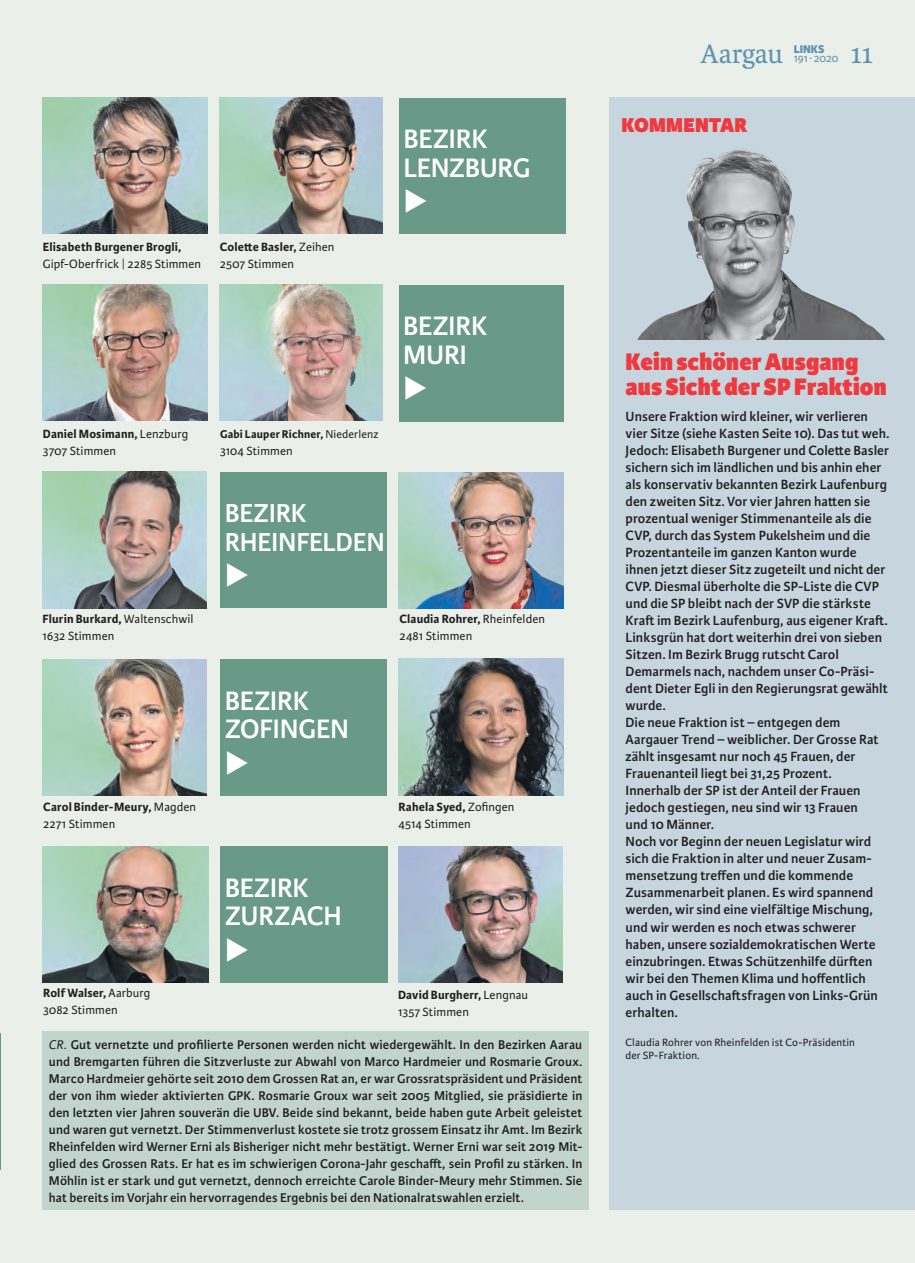
<style>
.page{position:relative;width:915px;height:1263px;background:#fff}
.page>*{position:absolute;margin:0;border:0;box-sizing:border-box;transform-origin:0 0}
.t1{font:600 28.5px/28.5px "Karmina Sans";letter-spacing:-.005em;color:#fff}
.t2{font:28.5px "Karmina";letter-spacing:-.005em;color:#5e93b0}
.t3{font:600 27.75px/28.5px "Karmina Sans";letter-spacing:-.005em;color:#fff}
.t4{font:800 25.5px/25.5px "Karmina Sans";letter-spacing:.005em;color:#ee3a3e}
.t5{font:800 21.3px "Karmina Sans";letter-spacing:.005em;color:#ee3a3e}
.t6{font:600 14.25px/17px "Karmina Sans";letter-spacing:.005em;color:#231f20}
.t7{font:600 13.5px/17px "Karmina Sans";letter-spacing:.005em;color:#231f20;text-align:justify}
.t8{font:12.75px/17px "Karmina Sans";letter-spacing:.005em;color:#231f20}
.t9{font:700 12.75px/17px "Karmina Sans";letter-spacing:.015em;color:#231f20}
.t10{font:700 12px "Karmina Sans";letter-spacing:.015em;color:#231f20}
.t11{font:12px "Karmina Sans";color:#5e93b0}
.t12{font:800 12px "Karmina Sans";color:#5e93b0}
.t13{font:11.25px/12.8px "Karmina Sans";letter-spacing:.01em;color:#231f20}
.s1{font-weight:700}
.s2{font-weight:300}
.s3{font-weight:400}
.s4{font-weight:400;font-style:italic}
</style>
<div class="page">
<div style="left:0;top:0;width:914px;height:1263px;background:#eaf0e9"></div>
<div style="left:609px;top:98px;width:305px;height:1112px;background:#c6d5de"></div>
<img style="left:637px;top:148px;width:249px;height:192px">
<div style="left:43px;top:1031px;width:545px;height:179px;background:#c1d5ce"></div>
<hr style="left:0;top:1033px;width:1px;height:137px;background:#689989">
<div style="left:399px;top:98px;width:167px;height:136px;background:#689989"></div>
<div style="left:399px;top:285px;width:164px;height:136px;background:#689989"></div>
<div style="left:220px;top:472px;width:167px;height:136px;background:#689989"></div>
<div style="left:220px;top:659px;width:167px;height:136px;background:#689989"></div>
<div style="left:220px;top:846px;width:168px;height:137px;background:#689989"></div>
<img style="left:220px;top:98px;width:162px;height:136px">
<img style="left:43px;top:98px;width:164px;height:136px">
<img style="left:220px;top:285px;width:162px;height:136px">
<img style="left:43px;top:285px;width:164px;height:136px">
<img style="left:43px;top:472px;width:164px;height:136px">
<img style="left:43px;top:659px;width:164px;height:136px">
<img style="left:398px;top:472px;width:165px;height:136px">
<img style="left:398px;top:659px;width:165px;height:136px">
<img style="left:43px;top:846px;width:165px;height:136px">
<img style="left:398px;top:847px;width:164px;height:136px">
<p class="t8" style="left:43px;top:239px;width:160px"><span class="s1">Elisabeth Burgener Brogli,<br></span>Gipf-Oberfrick <span class="s2">|</span> 2285 Stimmen</p>
<p class="t8" style="left:220px;top:239px;width:116px"><span class="s1">Colette Basler,</span> Zeihen<br>2507 Stimmen</p>
<h1 class="t1" style="left:403px;top:125px;width:129px">BEZIRK<br>LENZBURG</h1>
<h1 class="t1" style="left:403px;top:312px;width:85px">BEZIRK<br>MURI</h1>
<p class="t8" style="left:43px;top:426px;width:147px"><span class="s1">Daniel Mosimann,</span> Lenzburg<br>3707 Stimmen</p>
<p class="t10" style="left:220px;top:427px;width:160px">Gabi Lauper Richner, <span class="s3">Niederlenz</span></p>
<p class="t8" style="left:220px;top:443px;width:74px">3104 Stimmen</p>
<h2 class="t3" style="left:225px;top:499px;width:161px">BEZIRK<br>RHEINFELDEN</h2>
<p class="t8" style="left:43px;top:611px;width:152px"><span class="s1">Flurin Burkard,</span> Waltenschwil<br>1632 Stimmen</p>
<p class="t8" style="left:399px;top:611px;width:147px"><span class="s1">Claudia Rohrer,</span> Rheinfelden<br>2481 Stimmen</p>
<h1 class="t1" style="left:225px;top:686px;width:126px">BEZIRK<br>ZOFINGEN</h1>
<p class="t9" style="left:43px;top:798px;width:154px">Carol Binder-Meury, <span class="s3">Magden<br>2271 Stimmen</span></p>
<p class="t8" style="left:398px;top:798px;width:117px"><span class="s1">Rahela Syed,</span> Zofingen<br>4514 Stimmen</p>
<h1 class="t1" style="left:224px;top:874px;width:119px">BEZIRK<br>ZURZACH</h1>
<p class="t8" style="left:43px;top:984px;width:109px"><span class="s1">Rolf Walser,</span> Aarburg<br>3082 Stimmen</p>
<p class="t8" style="left:398px;top:986px;width:131px"><span class="s1">David Burgherr,</span> Lengnau<br>1357 Stimmen</p>
<p class="t7" style="left:49px;top:1037px;width:534px"><span class="s4">CR.</span> Gut vernetzte und profilierte Personen werden nicht wiedergewählt. In den Bezirken Aarau und Bremgarten führen die Sitzverluste zur Abwahl von Marco Hardmeier und Rosmarie Groux.<br>Marco Hardmeier gehörte seit 2010 dem Grossen Rat an, er war Grossratspräsident und Präsident der von ihm wieder aktivierten GPK. Rosmarie Groux war seit 2005 Mitglied, sie präsidierte in den letzten vier Jahren souverän die UBV. Beide sind bekannt, beide haben gute Arbeit geleistet und waren gut vernetzt. Der Stimmenverlust kostete sie trotz grossem Einsatz ihr Amt. Im Bezirk Rheinfelden wird Werner Erni als Bisheriger nicht mehr bestätigt. Werner Erni war seit 2019 Mit&shy;glied des Grossen Rats. Er hat es im schwierigen Corona-Jahr geschafft, sein Profil zu stärken. In Möhlin ist er stark und gut vernetzt, dennoch erreichte Carole Binder-Meury mehr Stimmen. Sie hat bereits im Vorjahr ein hervorragendes Ergebnis bei den Nationalratswahlen erzielt.</p>
<h1 class="t2" style="left:700px;top:38px;width:84px">Aargau</h1>
<p class="t12" style="left:793px;top:43px;width:32px">LINKS</p>
<p class="t11" style="left:793px;top:52px;width:46px">191∙ 2020</p>
<h1 class="t2" style="left:850px;top:38px;width:24px">11</h1>
<h3 class="t5" style="left:621px;top:112px;width:127px">KOMMENTAR</h3>
<h3 class="t4" style="left:625px;top:350px;width:262px">Kein schöner Ausgang aus Sicht der SP Fraktion</h3>
<p class="t6" style="left:625px;top:408px;width:265px">Unsere Fraktion wird kleiner, wir verlieren vier Sitze (siehe Kasten Seite 10). Das tut weh.<br>Jedoch: Elisabeth Burgener und Colette Basler sichern sich im ländlichen und bis anhin eher als konservativ bekannten Bezirk Laufenburg den zweiten Sitz. Vor vier Jahren hatten sie prozentual weniger Stimmenanteile als die CVP, durch das System Pukelsheim und die Prozentanteile im ganzen Kanton wurde ihnen jetzt dieser Sitz zugeteilt und nicht der CVP. Diesmal überholte die SP-Liste die CVP und die SP bleibt nach der SVP die stärkste Kraft im Bezirk Laufenburg, aus eigener Kraft.<br>Linksgrün hat dort weiterhin drei von sieben Sitzen. Im Bezirk Brugg rutscht Carol Demarmels nach, nachdem unser Co-Präsi&shy;dent Dieter Egli in den Regierungsrat gewählt wurde.<br>Die neue Fraktion ist – entgegen dem Aargauer Trend – weiblicher. Der Grosse Rat zählt insgesamt nur noch 45 Frauen, der Frauenanteil liegt bei 31,25 Prozent.<br>Innerhalb der SP ist der Anteil der Frauen jedoch gestiegen, neu sind wir 13 Frauen<br>und 10 Männer.<br>Noch vor Beginn der neuen Legislatur wird sich die Fraktion in alter und neuer Zusam&shy;mensetzung treffen und die kommende Zusammenarbeit planen. Es wird spannend werden, wir sind eine vielfältige Mischung, und wir werden es noch etwas schwerer haben, unsere sozialdemokratischen Werte einzubringen. Etwas Schützenhilfe dürften wir bei den Themen Klima und hoffentlich auch in Gesellschaftsfragen von Links-Grün erhalten.</p>
<p class="t13" style="left:625px;top:1036px;width:231px">Claudia Rohrer von Rheinfelden ist Co-Präsidentin der SP-Fraktion.</p>
</div>
